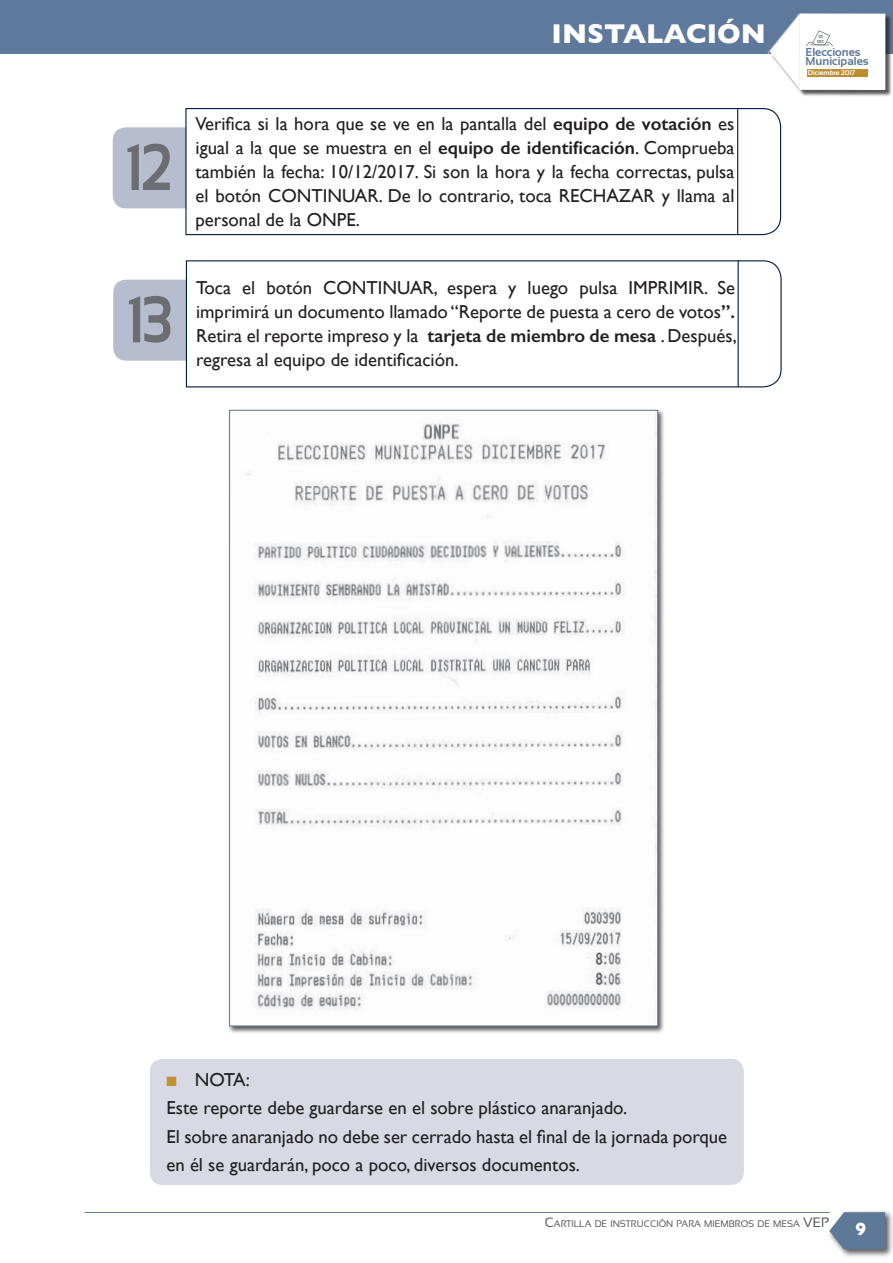
<style>
.page{position:relative;width:893px;height:1263px;background:#fff}
.page>*{position:absolute;margin:0;border:0;box-sizing:border-box;transform-origin:0 0}
.t1{font:700 66px "Sansation";color:#6c6d70;scale:.85 1}
.t2{font:700 27.75px "Gill Sans";color:#fff}
.t3{font:18.75px/24px "Gill Sans";color:#231f20;text-align:justify}
.t4{font:700 18px "Gill Sans";color:#fff}
.t5{font:700 11.4px/9.8px "Sansation";color:#5e7898}
.t6{font:9.45px "Sansation";color:#57585a}
.t7{font:700 6.9px "Sansation";color:#fff}
.t8{font:700 4.35px/4.5px "Sansation";color:#545c5e;text-align:center}
.s1{font-weight:600}
.s2{color:#c29030}
.s3{font-size:13.5px}
</style>
<div class="page">
<div style="left:1px;top:0;width:892px;height:54px;background:#5e799c"></div>
<svg style="left:0;top:0;width:1px;height:54px"></svg>
<hr style="left:85px;top:1212px;width:745px;height:1px;background:#5e799c">
<div style="left:771px;top:15px;width:122px;height:82px;background:#231f20;opacity:.75"></div>
<svg style="left:768px;top:14px;width:116px;height:77px"></svg>
<div style="left:827px;top:1209px;width:66px;height:49px;background:#231f20;opacity:.75"></div>
<svg style="left:829px;top:1212px;width:56px;height:37px;background:#7289a4"></svg>
<div style="left:113px;top:127px;width:72px;height:81px;background:#b6bdce"></div>
<div style="left:150px;top:1059px;width:594px;height:126px;background:#d7dae4;border-radius:13px"></div>
<svg style="left:185px;top:108px;width:597px;height:128px"></svg>
<div style="left:113px;top:280px;width:72px;height:81px;background:#b6bdce"></div>
<svg style="left:185px;top:260px;width:597px;height:128px"></svg>
<div style="left:228px;top:408px;width:438px;height:626px;background:#231f20;opacity:.75"></div>
<img style="left:231px;top:412px;width:425px;height:612px">
<h2 class="t2" style="left:552px;top:11px;width:216px">INSTALACIÓN</h2>
<h1 class="t1" style="left:125px;top:129px;width:58px">12</h1>
<h1 class="t1" style="left:126px;top:282px;width:56px">13</h1>
<p class="t3" style="left:196px;top:112px;width:540px">Verifica si la hora que se ve en la pantalla del <span class="s1">equipo de votación</span> es igual a la que se muestra en el <span class="s1">equipo de identificación</span>. Comprueba también la fecha: 10/12/2017. Si son la hora y la fecha correctas, pulsa el botón CONTINUAR. De lo contrario, toca RECHAZAR y llama al personal de la ONPE.</p>
<p class="t3" style="left:196px;top:276px;width:542px">Toca el botón CONTINUAR, espera y luego pulsa IMPRIMIR. Se imprimirá un documento llamado “Reporte de puesta a cero de votos<span class="s1">”.<br></span>Retira el reporte impreso y la <span class="s1">tarjeta de miembro de mesa</span> . Después, regresa al equipo de identificación.</p>
<p class="t8" style="left:817px;top:34px;width:9px">10<br>DIC</p>
<p class="t5" style="left:805px;top:47px;width:65px">Elecciones<br>Municipales</p>
<p class="t7" style="left:808px;top:69px;width:49px">Diciembre 2017</p>
<p class="t3" style="left:166px;top:1065px;width:562px;line-height:28.5px;text-align:left"><span class="s2">■</span> NOTA:<br>Este reporte debe guardarse en el sobre plástico anaranjado.<br>El sobre anaranjado no debe ser cerrado hasta el final de la jornada porque en él se guardarán, poco a poco, diversos documentos.</p>
<p class="t6" style="left:545px;top:1218px;width:277px"><span class="s3">C</span>ARTILLA DE INSTRUCCIÓN PARA MIEMBROS DE MESA <span class="s3">VEP</span></p>
<p class="t4" style="left:855px;top:1215px;width:12px">9</p>
</div>
